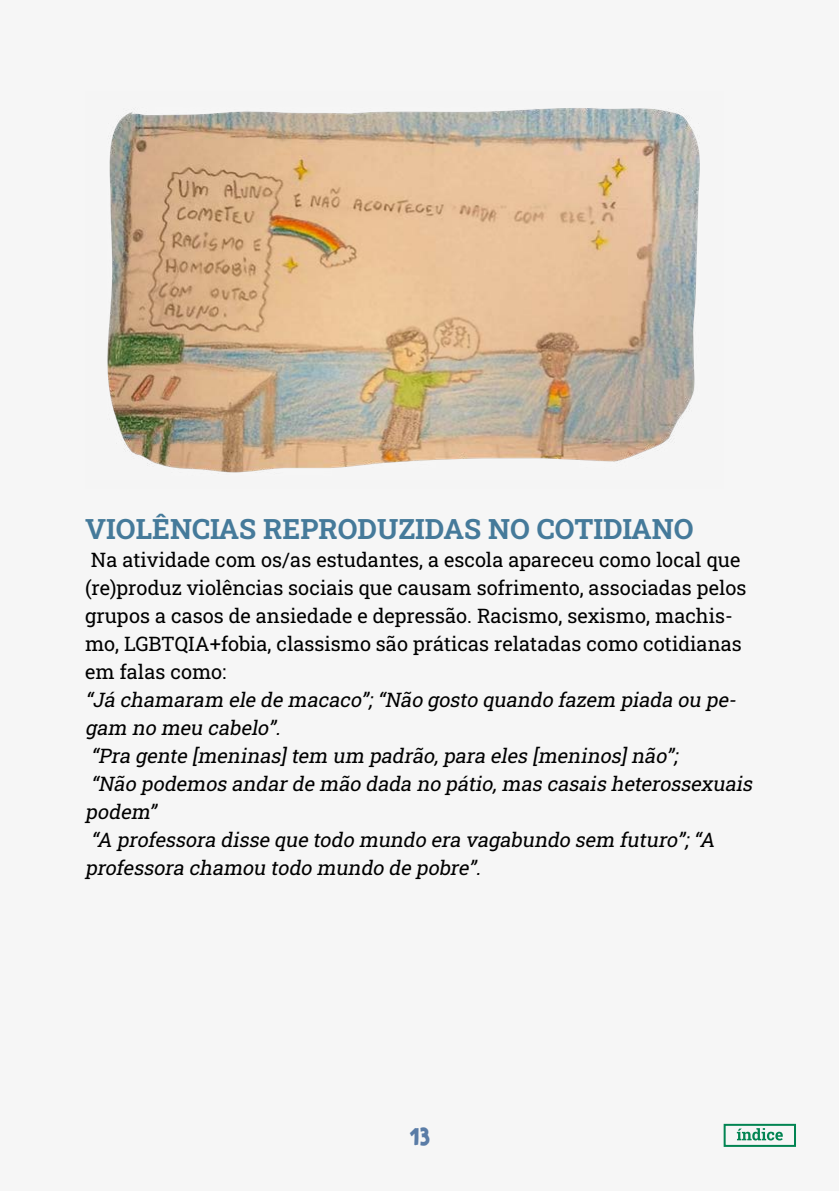
<style>
.page{position:relative;width:840px;height:1191px;background:#fff}
.page>*{position:absolute;margin:0;border:0;box-sizing:border-box;transform-origin:0 0}
.Titulo_2{font:700 28px "Roboto Slab";color:#457a9a}
.t1{font:24px "Tomarik Brush";color:#5a7ca6}
.Texto_Corrido{font:20px/28px "Roboto Slab";color:#000}
.Texto_Corrido-2{font:italic 20px/28px "Roboto Slab";color:#000}
.s1{font-style:italic}
</style>
<div class="page">
<div style="left:0;top:0;width:838px;height:1191px;background:#f6f6f6"></div>
<div style="left:723px;top:1123px;width:72px;height:23px;border:2px solid #028452"></div>
<svg style="left:736px;top:1128px;width:46px;height:12px"></svg>
<img style="left:107px;top:108px;width:593px;height:365px">
<p class="Titulo_2" style="left:85px;top:509px;width:609px">VIOLÊNCIAS REPRODUZIDAS NO COTIDIANO</p>
<p class="Texto_Corrido" style="left:85px;top:545px;width:662px">Na atividade com os/as estudantes, a escola apareceu como local que (re)produz violências sociais que causam sofrimento, associadas pelos grupos a casos de ansiedade e depressão. Racismo, sexismo, machis&shy;mo, LGBTQIA+fobia, classismo são práticas relatadas como cotidianas em falas como:<br><span class="s1">“Já chamaram ele de macaco”;“Não gosto quando fazem piada ou pe&shy;gam no meu cabelo”.</span></p>
<p class="Texto_Corrido-2" style="left:91px;top:741px;width:592px">“Pra gente [meninas]tem um padrão,para eles [meninos]não”;</p>
<p class="Texto_Corrido-2" style="left:85px;top:769px;width:672px">“Não podemos andarde mão dada no pátio,mas casais heterossexuais podem”</p>
<p class="Texto_Corrido-2" style="left:85px;top:825px;width:635px">“A professora disse que todo mundo era vagabundo sem futuro”;“A professora chamou todo mundo de pobre”.</p>
<p class="t1" style="left:409px;top:1114px;width:22px">13</p>
</div>
